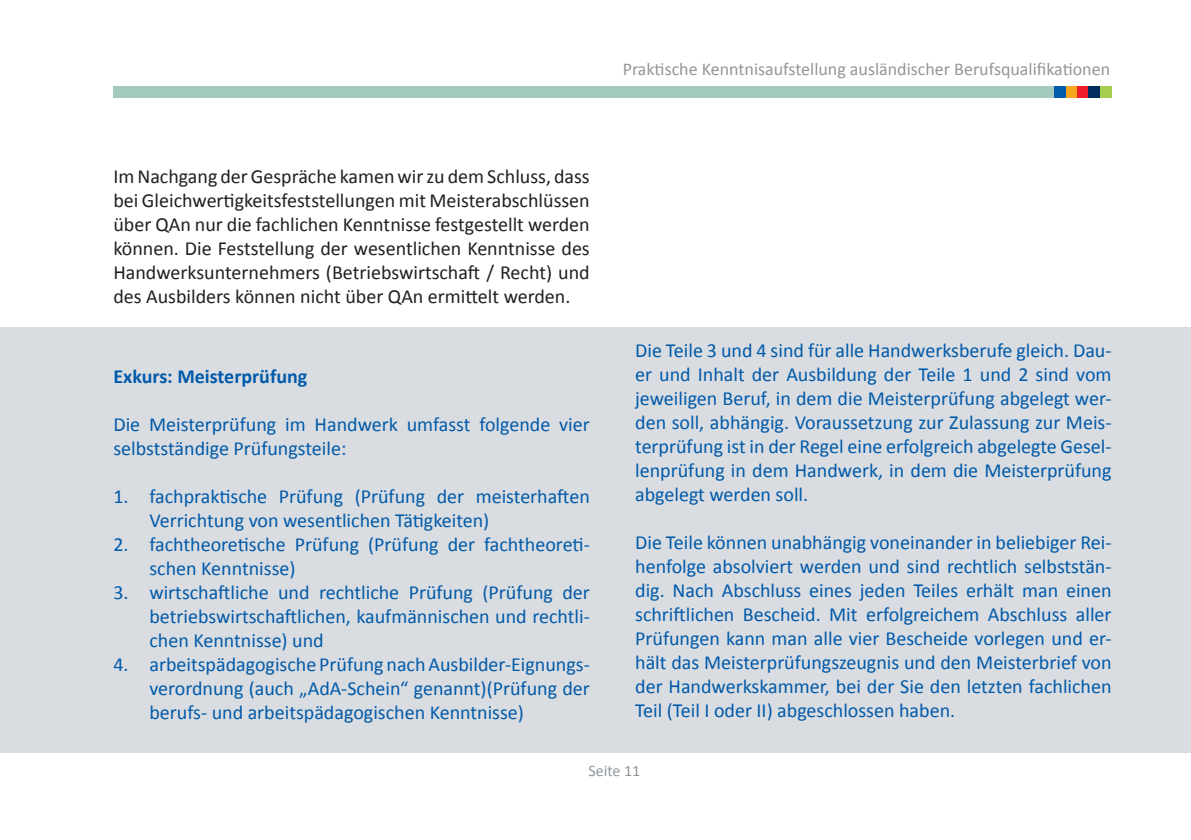
<style>
.page{position:relative;width:1191px;height:840px;background:#fff}
.page>*{position:absolute;margin:0;border:0;box-sizing:border-box;transform-origin:0 0}
.t1{font:20px/24px "Calibri";color:#015aaa;text-align:justify}
.t2{font:20px/24px "Calibri";color:#231f20;text-align:justify}
.t3{font:700 20px "Calibri";color:#015aaa}
.t4{font:18px "Calibri";color:#939598}
.t5{font:16px "Calibri";color:#90979d}
</style>
<div class="page">
<div style="left:113px;top:86px;width:998px;height:12px;background:#a2cabf"></div>
<div style="left:1077px;top:86px;width:11px;height:12px;background:#ee1c28"></div>
<div style="left:1100px;top:86px;width:11px;height:12px;background:#a4ce4c"></div>
<div style="left:1065px;top:86px;width:12px;height:12px;background:#f9a51b"></div>
<div style="left:1054px;top:86px;width:11px;height:12px;background:#015aaa"></div>
<div style="left:1088px;top:86px;width:12px;height:12px;background:#002e5e"></div>
<div style="left:0;top:327px;width:1191px;height:425px;background:#d9dce0"></div>
<p class="t4" style="left:622px;top:57px;width:489px">Praktische Kenntnisaufstellung ausländischer Berufsqualifikationen</p>
<p class="t2" style="left:113px;top:164px;width:478px">Im Nachgang der Gespräche kamen wir zu dem Schluss, dass bei Gleichwertigkeitsfeststellungen mit Meisterabschlüssen über QAn nur die fachlichen Kenntnisse festgestellt werden können. Die Feststellung der wesentlichen Kenntnisse des Handwerksunternehmers (Betriebswirtschaft / Recht) und des Ausbilders können nicht über QAn ermittelt werden.</p>
<p class="t3" style="left:113px;top:363px;width:195px">Exkurs: Meisterprüfung</p>
<p class="t1" style="left:113px;top:412px;width:478px">Die Meisterprüfung im Handwerk umfasst folgende vier selbstständige Prüfungsteile:</p>
<p class="t1" style="left:149px;top:484px;width:442px;text-indent:-36px">1. fachpraktische Prüfung (Prüfung der meisterhaften<br>Verrichtung von wesentlichen Tätigkeiten)</p>
<p class="t1" style="left:149px;top:532px;width:442px;text-indent:-36px">2. fachtheoretische Prüfung (Prüfung der fachtheoreti&shy;schen Kenntnisse)</p>
<p class="t1" style="left:149px;top:580px;width:442px;text-indent:-36px">3. wirtschaftliche und rechtliche Prüfung (Prüfung der betriebswirtschaftlichen, kaufmännischen und rechtli&shy;chen Kenntnisse) und</p>
<p class="t1" style="left:149px;top:652px;width:442px;text-indent:-36px">4. arbeitspädagogische Prüfung nach Ausbilder-Eignungs&shy;verordnung (auch „AdA-Schein“ genannt)(Prüfung der berufs- und arbeitspädagogischen Kenntnisse)</p>
<p class="t1" style="left:635px;top:338px;width:478px">Die Teile 3 und 4 sind für alle Handwerksberufe gleich. Dau&shy;er und Inhalt der Ausbildung der Teile 1 und 2 sind vom jeweiligen Beruf, in dem die Meisterprüfung abgelegt wer&shy;den soll, abhängig. Voraussetzung zur Zulassung zur Meis&shy;terprüfung ist in der Regel eine erfolgreich abgelegte Gesel&shy;lenprüfung in dem Handwerk, in dem die Meisterprüfung abgelegt werden soll.</p>
<p class="t1" style="left:635px;top:530px;width:478px">Die Teile können unabhängig voneinander in beliebiger Rei&shy;henfolge absolviert werden und sind rechtlich selbststän&shy;dig. Nach Abschluss eines jeden Teiles erhält man einen schriftlichen Bescheid. Mit erfolgreichem Abschluss aller Prüfungen kann man alle vier Bescheide vorlegen und er&shy;hält das Meisterprüfungszeugnis und den Meisterbrief von der Handwerkskammer, bei der Sie den letzten fachlichen Teil (Teil I oder II) abgeschlossen haben.</p>
<p class="t5" style="left:588px;top:760px;width:53px">Seite 11</p>
</div>
